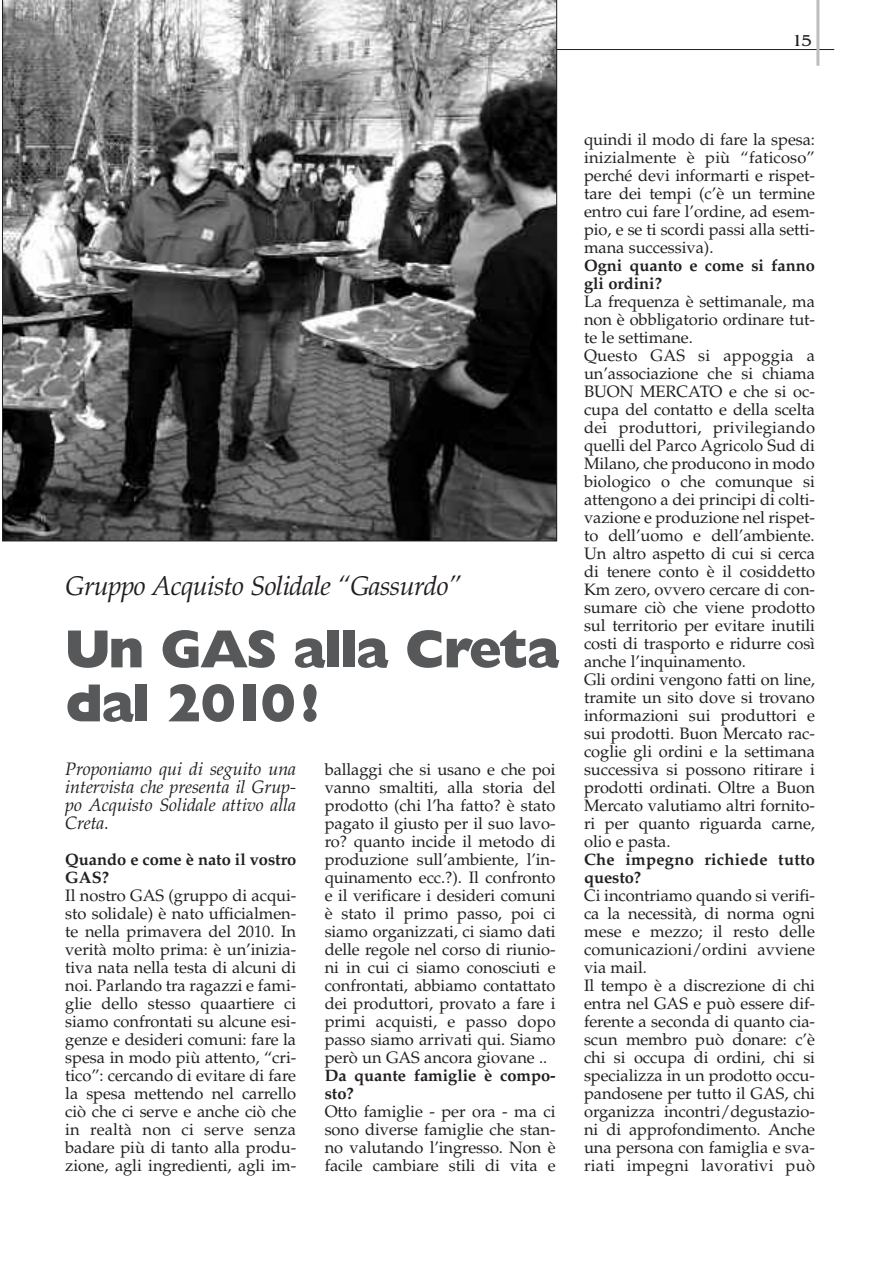
<style>
.page{position:relative;width:893px;height:1263px;background:#fff}
.page>*{position:absolute;margin:0;border:0;box-sizing:border-box;transform-origin:0 0}
.t1{font:800 54px/54px "Gill Sans";letter-spacing:-.04em;color:#57585a}
.t2{font:italic 27px "Palatino";letter-spacing:-.025em;color:#231f20}
.t3{font:italic 18px/18px "Palatino";letter-spacing:-.005em;color:#231f20;text-align:justify}
.t4{font:16.5px/18px "Palatino";letter-spacing:-.005em;color:#231f20;text-align:justify}
.t5{font:700 16.5px/18px "Palatino";letter-spacing:-.005em;color:#231f20}
.t6{font:700 16.5px/18px "Palatino";letter-spacing:.015em;color:#231f20}
.t7{font:16.5px "Benguiat";color:#231f20}
</style>
<div class="page">
<hr style="left:64px;top:49px;width:770px;height:1px;background:#231f20">
<hr style="left:816px;top:0;width:3px;height:66px;background:#bcbdc0">
<svg style="left:2px;top:0;width:555px;height:541px;background:#616161"></svg>
<p class="t7" style="left:792px;top:31px;width:22px">15</p>
<h2 class="t2" style="left:65px;top:575px;width:398px">Gruppo Acquisto Solidale “Gassurdo”</h2>
<h1 class="t1" style="left:65px;top:627px;width:496px">Un GAS alla Creta dal 2010!</h1>
<p class="t3" style="left:65px;top:762px;width:232px">Proponiamo qui di seguito una intervista che presenta il Grup&shy;po Acquisto Solidale attivo alla Creta.</p>
<p class="t5" style="left:65px;top:852px;width:232px">Quando e come è nato il vostro<br>GAS?</p>
<p class="t4" style="left:65px;top:889px;width:232px">Il nostro GAS (gruppo di acqui&shy;sto solidale) è nato ufficialmen&shy;te nella primavera del 2010. In verità molto prima: è un’inizia&shy;tiva nata nella testa di alcuni di noi. Parlando tra ragazzi e fami&shy;glie dello stesso quaartiere ci siamo confrontati su alcune esi&shy;genze e desideri comuni: fare la spesa in modo più attento, “cri&shy;tico”: cercando di evitare di fare la spesa mettendo nel carrello ciò che ci serve e anche ciò che in realtà non ci serve senza badare più di tanto alla produ&shy;zione, agli ingredienti, agli im-</p>
<p class="t4" style="left:325px;top:763px;width:233px">ballaggi che si usano e che poi vanno smaltiti, alla storia del prodotto (chi l’ha fatto? è stato pagato il giusto per il suo lavo&shy;ro? quanto incide il metodo di produzione sull’ambiente, l’in&shy;quinamento ecc.?). Il confronto e il verificare i desideri comuni è stato il primo passo, poi ci siamo organizzati, ci siamo dati delle regole nel corso di riunio&shy;ni in cui ci siamo conosciuti e confrontati, abbiamo contattato dei produttori, provato a fare i primi acquisti, e passo dopo passo siamo arrivati qui. Siamo però un GAS ancora giovane ..</p>
<p class="t5" style="left:325px;top:1068px;width:232px">Da quante famiglie è compo&shy;sto?</p>
<p class="t4" style="left:325px;top:1105px;width:232px">Otto famiglie - per ora - ma ci sono diverse famiglie che stan&shy;no valutando l’ingresso. Non è facile cambiare stili di vita e</p>
<p class="t4" style="left:584px;top:133px;width:232px">quindi il modo di fare la spesa: inizialmente è più “faticoso” perché devi informarti e rispet&shy;tare dei tempi (c’è un termine entro cui fare l’ordine, ad esem&shy;pio, e se ti scordi passi alla setti&shy;mana successiva).</p>
<p class="t5" style="left:584px;top:258px;width:232px">Ogni quanto e come si fanno gli ordini?</p>
<p class="t4" style="left:584px;top:295px;width:232px;text-align:left">La frequenza è settimanale, ma non è obbligatorio ordinare tut&shy;te le settimane.<br>Questo GAS si appoggia a un’associazione che si chiama<br>BUON MERCATO e che si oc&shy;cupa del contatto e della scelta dei produttori, privilegiando quelli del Parco Agricolo Sud di<br>Milano, che producono in modo biologico o che comunque si attengono a dei principi di colti&shy;vazione e produzione nel rispet&shy;to dell’uomo e dell’ambiente.<br>Un altro aspetto di cui si cerca di tenere conto è il cosiddetto<br>Km zero, ovvero cercare di con&shy;sumare ciò che viene prodotto sul territorio per evitare inutili costi di trasporto e ridurre così anche l’inquinamento.<br>Gli ordini vengono fatti on line, tramite un sito dove si trovano informazioni sui produttori e sui prodotti. Buon Mercato rac&shy;coglie gli ordini e la settimana successiva si possono ritirare i prodotti ordinati. Oltre a Buon<br>Mercato valutiamo altri fornito&shy;ri per quanto riguarda carne, olio e pasta.</p>
<p class="t6" style="left:584px;top:852px;width:232px">Che impegno richiede tutto questo?</p>
<p class="t4" style="left:584px;top:889px;width:232px;text-align:left">Ci incontriamo quando si verifi&shy;ca la necessità, di norma ogni mese e mezzo; il resto delle comunicazioni/ordini avviene via mail.<br>Il tempo è a discrezione di chi entra nel GAS e può essere dif&shy;ferente a seconda di quanto cia&shy;scun membro può donare: c’è chi si occupa di ordini, chi si specializza in un prodotto occu&shy;pandosene per tutto il GAS, chi organizza incontri/degustazio&shy;ni di approfondimento. Anche una persona con famiglia e sva&shy;riati impegni lavorativi può</p>
</div>
